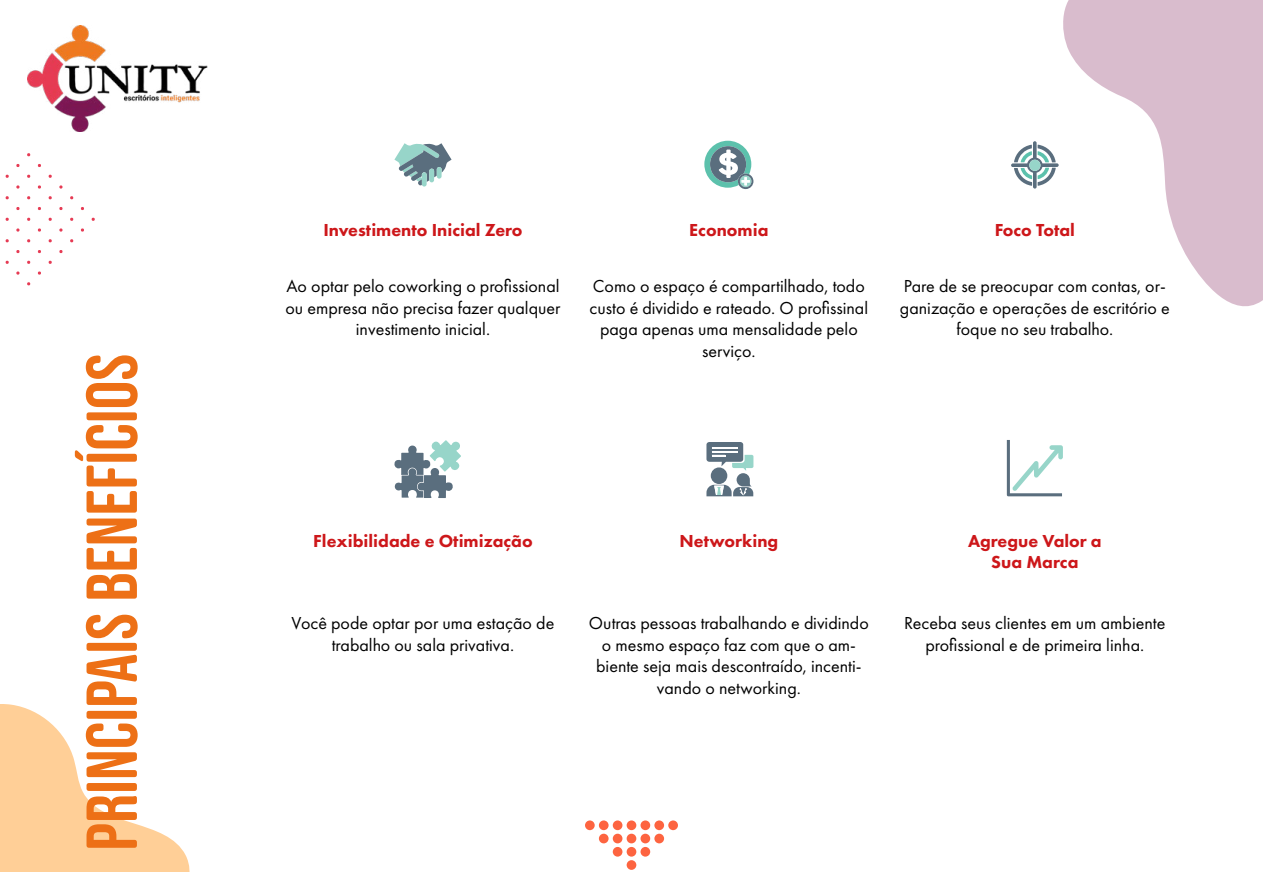
<style>
.page{position:relative;width:1263px;height:872px;background:#fff}
.page>*{position:absolute;margin:0;border:0;box-sizing:border-box;transform-origin:0 0}
.t1{font:72px "Bebas Neue Semi Rounded";color:#ed7016}
.t2{font:18px/21.6px "Futura PT";color:#000;text-align:center}
.t3{font:800 18px/21.6px "Futura PT";color:#cd171a;text-align:center}
</style>
<div class="page">
<img style="left:27px;top:26px;width:181px;height:105px">
<svg style="left:0;top:704px;width:190px;height:168px"></svg>
<svg style="left:1063px;top:0;width:200px;height:306px;fill:#d9bccd"></svg>
<svg style="left:91px;top:217px;width:4px;height:4px"></svg>
<svg style="left:81px;top:228px;width:3px;height:4px"></svg>
<svg style="left:59px;top:250px;width:4px;height:3px"></svg>
<svg style="left:48px;top:260px;width:4px;height:4px"></svg>
<svg style="left:38px;top:271px;width:3px;height:4px"></svg>
<svg style="left:59px;top:228px;width:4px;height:4px"></svg>
<svg style="left:16px;top:271px;width:4px;height:4px"></svg>
<svg style="left:59px;top:207px;width:4px;height:3px"></svg>
<svg style="left:48px;top:217px;width:4px;height:4px"></svg>
<svg style="left:38px;top:228px;width:3px;height:4px"></svg>
<svg style="left:16px;top:250px;width:4px;height:3px"></svg>
<svg style="left:5px;top:260px;width:4px;height:4px"></svg>
<svg style="left:59px;top:185px;width:4px;height:4px"></svg>
<svg style="left:16px;top:228px;width:4px;height:4px"></svg>
<svg style="left:48px;top:174px;width:4px;height:4px"></svg>
<svg style="left:38px;top:185px;width:3px;height:4px"></svg>
<svg style="left:16px;top:207px;width:4px;height:3px"></svg>
<svg style="left:5px;top:217px;width:4px;height:4px"></svg>
<svg style="left:16px;top:185px;width:4px;height:4px"></svg>
<svg style="left:16px;top:164px;width:4px;height:3px"></svg>
<svg style="left:5px;top:174px;width:4px;height:4px"></svg>
<svg style="left:704px;top:141px;width:49px;height:48px"></svg>
<svg style="left:1011px;top:141px;width:48px;height:48px"></svg>
<div style="left:1029px;top:160px;width:11px;height:11px;background:#97d5c9;border-radius:50%"></div>
<svg style="left:394px;top:143px;width:58px;height:43px"></svg>
<svg style="left:394px;top:440px;width:67px;height:58px"></svg>
<svg style="left:706px;top:442px;width:47px;height:54px"></svg>
<svg style="left:1007px;top:440px;width:56px;height:56px"></svg>
<div style="left:668px;top:820px;width:10px;height:10px;background:#fd6440;border-radius:50%"></div>
<div style="left:654px;top:820px;width:10px;height:10px;background:#fd6440;border-radius:50%"></div>
<div style="left:640px;top:820px;width:10px;height:10px;background:#fd6440;border-radius:50%"></div>
<div style="left:627px;top:820px;width:9px;height:10px;background:#fd6440;border-radius:50%"></div>
<div style="left:613px;top:820px;width:9px;height:10px;background:#fd6440;border-radius:50%"></div>
<div style="left:599px;top:820px;width:10px;height:10px;background:#fd6440;border-radius:50%"></div>
<div style="left:585px;top:820px;width:10px;height:10px;background:#fd6440;border-radius:50%"></div>
<div style="left:654px;top:833px;width:10px;height:10px;background:#fd6440;border-radius:50%"></div>
<div style="left:640px;top:833px;width:10px;height:10px;background:#fd6440;border-radius:50%"></div>
<div style="left:627px;top:833px;width:9px;height:10px;background:#fd6440;border-radius:50%"></div>
<div style="left:613px;top:833px;width:9px;height:10px;background:#fd6440;border-radius:50%"></div>
<div style="left:599px;top:833px;width:10px;height:10px;background:#fd6440;border-radius:50%"></div>
<div style="left:640px;top:847px;width:10px;height:9px;background:#fd6440;border-radius:50%"></div>
<div style="left:627px;top:847px;width:9px;height:9px;background:#fd6440;border-radius:50%"></div>
<div style="left:613px;top:847px;width:9px;height:9px;background:#fd6440;border-radius:50%"></div>
<div style="left:627px;top:860px;width:9px;height:10px;background:#fd6440;border-radius:50%"></div>
<h1 class="t1" style="left:71px;top:850px;width:498px;rotate:-90deg">Principais benefícios</h1>
<p class="t3" style="left:323px;top:219px;width:201px">Investimento Inicial Zero</p>
<p class="t2" style="left:285px;top:275px;width:277px">Ao optar pelo coworking o profissional ou empresa não precisa fazer qualquer investimento inicial.</p>
<p class="t3" style="left:689px;top:219px;width:81px">Economia</p>
<p class="t3" style="left:995px;top:219px;width:82px">Foco Total</p>
<p class="t2" style="left:590px;top:275px;width:280px">Como o espaço é compartilhado, todo custo é dividido e rateado. O profissinal paga apenas uma mensalidade pelo serviço.</p>
<p class="t2" style="left:900px;top:275px;width:271px">Pare de se preocupar com contas, or&shy;ganização e operações de escritório e foque no seu trabalho.</p>
<p class="t3" style="left:313px;top:529px;width:221px">Flexibilidade e Otimização</p>
<p class="t3" style="left:679px;top:529px;width:100px">Networking</p>
<p class="t3" style="left:968px;top:529px;width:135px">Agregue Valor a<br>Sua Marca</p>
<p class="t2" style="left:292px;top:612px;width:264px">Você pode optar por uma estação de trabalho ou sala privativa.</p>
<p class="t2" style="left:589px;top:612px;width:281px">Outras pessoas trabalhando e dividindo o mesmo espaço faz com que o am&shy;biente seja mais descontraído, incenti&shy;vando o networking.</p>
<p class="t2" style="left:904px;top:612px;width:263px">Receba seus clientes em um ambiente profissional e de primeira linha.</p>
</div>
